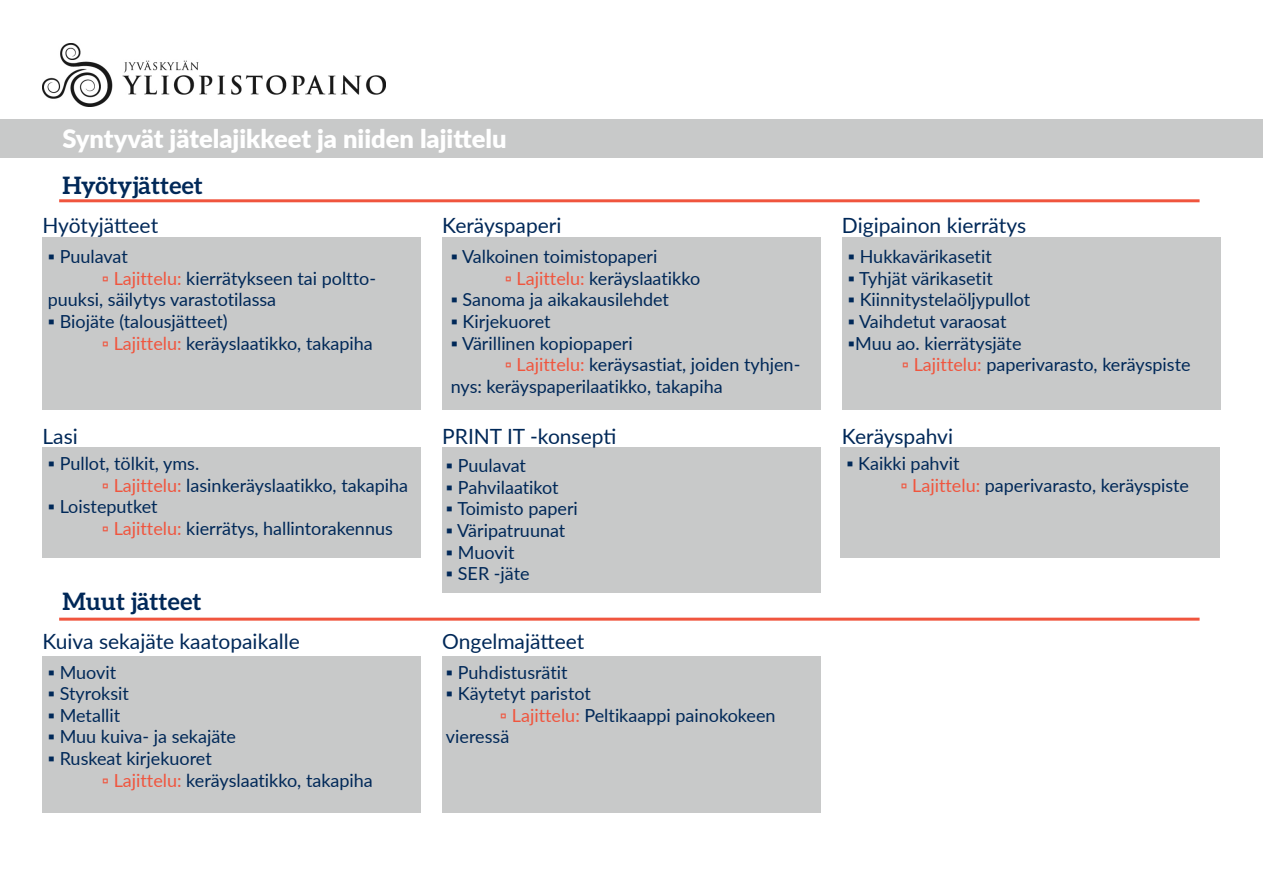
<style>
.page{position:relative;width:1263px;height:893px;background:#fff}
.page>*{position:absolute;margin:0;border:0;box-sizing:border-box;transform-origin:0 0}
.t1{font:900 25.5px "Lato";color:#fff}
.t2{font:700 24px "Aleo";color:#002858}
.t3{font:21px "Lato";color:#002858}
.t4{font:18px/21.6px "Lato";color:#002858}
.s1{color:#f0553e}
</style>
<div class="page">
<div style="left:0;top:119px;width:1263px;height:39px;background:#c8c9c9"></div>
<img style="left:43px;top:43px;width:342px;height:63px">
<div style="left:43px;top:238px;width:378px;height:172px;background:#c8c9c9"></div>
<div style="left:442px;top:238px;width:379px;height:172px;background:#c8c9c9"></div>
<div style="left:842px;top:238px;width:378px;height:172px;background:#c8c9c9"></div>
<hr style="left:59px;top:199px;width:1140px;height:3px;background:#f0553e">
<div style="left:43px;top:447px;width:378px;height:111px;background:#c8c9c9"></div>
<div style="left:442px;top:447px;width:379px;height:145px;background:#c8c9c9"></div>
<div style="left:840px;top:448px;width:380px;height:110px;background:#c8c9c9"></div>
<hr style="left:59px;top:618px;width:1140px;height:3px;background:#f0553e">
<div style="left:43px;top:656px;width:378px;height:156px;background:#c8c9c9"></div>
<div style="left:442px;top:656px;width:379px;height:156px;background:#c8c9c9"></div>
<p class="t1" style="left:62px;top:119px;width:446px">Syntyvät jätelajikkeet ja niiden lajittelu</p>
<p class="t2" style="left:62px;top:171px;width:142px">Hyötyjätteet</p>
<p class="t3" style="left:43px;top:210px;width:117px">Hyötyjätteet</p>
<p class="t3" style="left:442px;top:210px;width:121px">Keräyspaperi</p>
<p class="t3" style="left:842px;top:210px;width:186px">Digipainon kierrätys</p>
<p class="t4" style="left:48px;top:245px;width:82px">▪ Puulavat</p>
<p class="t4" style="left:48px;top:267px;width:330px;text-indent:54px"><span class="s1">▫ Lajittelu:</span> kierrätykseen tai poltto&shy;puuksi, säilytys varastotilassa</p>
<p class="t4" style="left:48px;top:310px;width:181px">▪ Biojäte (talousjätteet)</p>
<p class="t4" style="left:102px;top:331px;width:272px"><span class="s1">▫ Lajittelu:</span> keräyslaatikko, takapiha</p>
<p class="t4" style="left:451px;top:245px;width:208px">▪ Valkoinen toimistopaperi</p>
<p class="t4" style="left:505px;top:267px;width:197px"><span class="s1">▫ Lajittelu:</span> keräyslaatikko</p>
<p class="t4" style="left:451px;top:288px;width:220px">▪ Sanoma ja aikakausilehdet</p>
<p class="t4" style="left:451px;top:310px;width:101px">▪ Kirjekuoret</p>
<p class="t4" style="left:451px;top:331px;width:184px">▪ Värillinen kopiopaperi</p>
<p class="t4" style="left:451px;top:353px;width:351px;text-indent:54px"><span class="s1">▫ Lajittelu:</span> keräysastiat, joiden tyhjen&shy;nys: keräyspaperilaatikko, takapiha</p>
<p class="t4" style="left:848px;top:245px;width:145px">▪ Hukkavärikasetit</p>
<p class="t4" style="left:848px;top:267px;width:146px">▪ Tyhjät värikasetit</p>
<p class="t4" style="left:848px;top:288px;width:184px">▪ Kiinnitystelaöljypullot</p>
<p class="t4" style="left:848px;top:310px;width:160px">▪ Vaihdetut varaosat</p>
<p class="t4" style="left:848px;top:331px;width:175px">▪Muu ao. kierrätysjäte</p>
<p class="t4" style="left:902px;top:353px;width:290px"><span class="s1">▫ Lajittelu:</span> paperivarasto, keräyspiste</p>
<p class="t3" style="left:43px;top:421px;width:37px">Lasi</p>
<p class="t3" style="left:442px;top:421px;width:176px">PRINT IT -konsepti</p>
<p class="t3" style="left:842px;top:421px;width:113px">Keräyspahvi</p>
<p class="t4" style="left:48px;top:452px;width:153px">▪ Pullot, tölkit, yms.</p>
<p class="t4" style="left:102px;top:474px;width:308px"><span class="s1">▫ Lajittelu:</span> lasinkeräyslaatikko, takapiha</p>
<p class="t4" style="left:48px;top:495px;width:111px">▪ Loisteputket</p>
<p class="t4" style="left:102px;top:517px;width:293px"><span class="s1">▫ Lajittelu:</span> kierrätys, hallintorakennus</p>
<p class="t4" style="left:446px;top:454px;width:82px">▪ Puulavat</p>
<p class="t4" style="left:446px;top:476px;width:114px">▪ Pahvilaatikot</p>
<p class="t4" style="left:446px;top:497px;width:133px">▪ Toimisto paperi</p>
<p class="t4" style="left:446px;top:519px;width:121px">▪ Väripatruunat</p>
<p class="t4" style="left:446px;top:540px;width:70px">▪ Muovit</p>
<p class="t4" style="left:446px;top:562px;width:85px">▪ SER -jäte</p>
<p class="t2" style="left:62px;top:587px;width:140px">Muut jätteet</p>
<p class="t3" style="left:43px;top:627px;width:259px">Kuiva sekajäte kaatopaikalle</p>
<p class="t3" style="left:442px;top:627px;width:144px">Ongelmajätteet</p>
<p class="t4" style="left:48px;top:660px;width:70px">▪ Muovit</p>
<p class="t4" style="left:48px;top:682px;width:83px">▪ Styroksit</p>
<p class="t4" style="left:48px;top:704px;width:74px">▪ Metallit</p>
<p class="t4" style="left:48px;top:725px;width:190px">▪ Muu kuiva- ja sekajäte</p>
<p class="t4" style="left:48px;top:747px;width:165px">▪ Ruskeat kirjekuoret</p>
<p class="t4" style="left:102px;top:768px;width:272px"><span class="s1">▫ Lajittelu:</span> keräyslaatikko, takapiha</p>
<p class="t4" style="left:446px;top:660px;width:123px">▪ Puhdistusrätit</p>
<p class="t4" style="left:446px;top:682px;width:147px">▪ Käytetyt paristot</p>
<p class="t4" style="left:446px;top:704px;width:331px;text-indent:54px"><span class="s1">▫ Lajittelu:</span> Peltikaappi painokokeen vieressä</p>
<p class="t4" style="left:846px;top:452px;width:115px">▪ Kaikki pahvit</p>
<p class="t4" style="left:900px;top:474px;width:290px"><span class="s1">▫ Lajittelu:</span> paperivarasto, keräyspiste</p>
</div>
